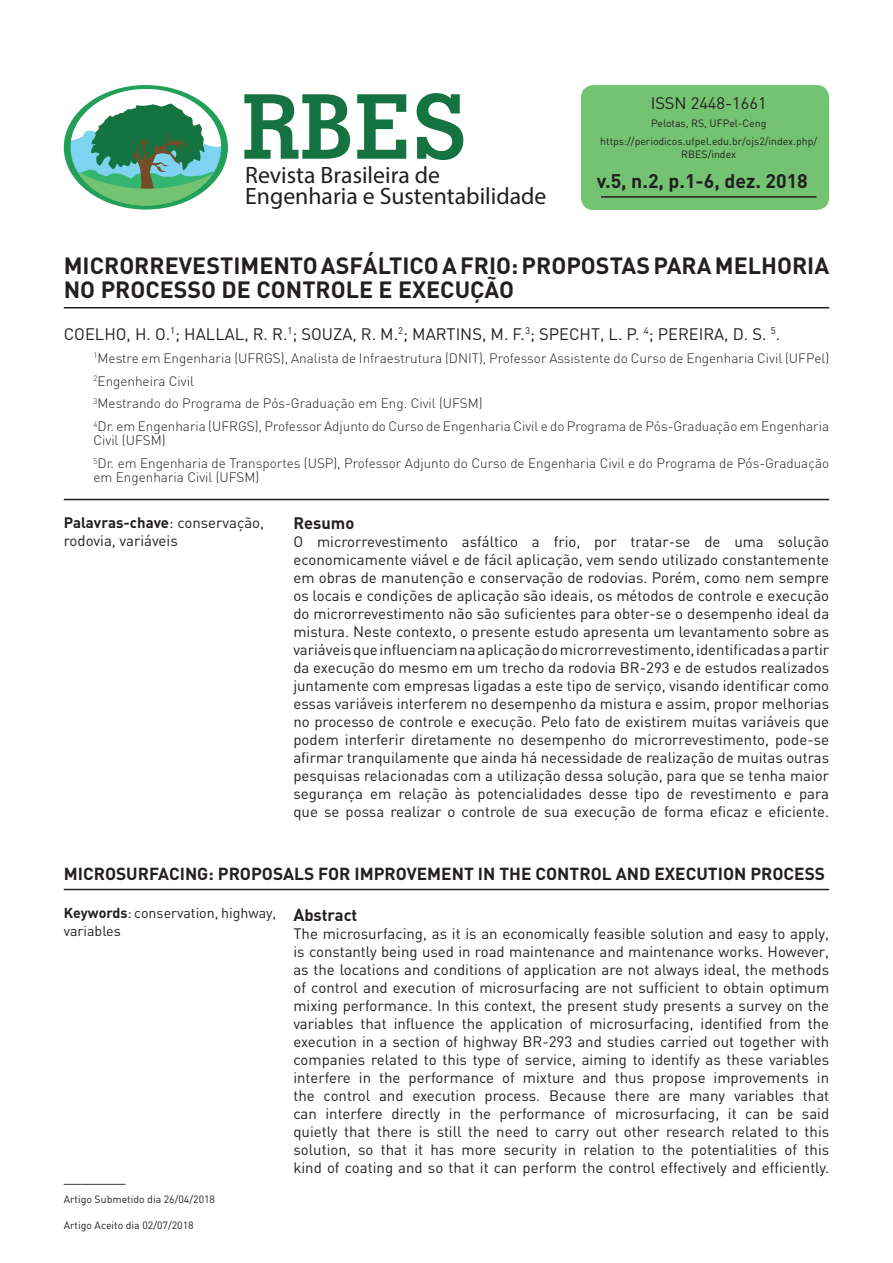
<style>
.page{position:relative;width:893px;height:1263px;background:#fff}
.page>*{position:absolute;margin:0;border:0;box-sizing:border-box;transform-origin:0 0}
.t1{font:700 89.55px "Geometric Slab 703 BT";color:#157341}
.t2{font:23.7px/21.6px "Myriad Pro";color:#231f20}
.t3{font:700 23.25px/24px "DIN";color:#231f20}
.t4{font:700 19.5px "DIN";color:#231f20}
.t5{font:700 17.25px "DIN";color:#231f20}
.t6{font:16.5px "DIN";color:#231f20}
.t7{font:700 16.5px "DIN";color:#231f20}
.t8{font:15px/18px "DIN";color:#231f20;text-align:justify}
.t9{font:14.25px/18px "DIN";color:#231f20}
.t10{font:300 13.5px/22.8px "DIN";color:#231f20}
.t11{font:10.5px/17.7px "DIN";color:#231f20;text-align:center}
.s1{font-weight:700}
.s2{font-size:17.25px}
</style>
<div class="page">
<div style="left:581px;top:85px;width:248px;height:125px;background:#74c372;border-radius:13px"></div>
<div style="left:64px;top:85px;width:164px;height:125px;background:#23a057;border-radius:50%"></div>
<svg style="left:71px;top:89px;width:150px;height:117px"></svg>
<hr style="left:601px;top:196px;width:215px;height:2px;background:#231f20">
<hr style="left:64px;top:307px;width:765px;height:1px;background:#231f20">
<hr style="left:64px;top:499px;width:765px;height:1px;background:#231f20">
<hr style="left:64px;top:889px;width:765px;height:1px;background:#231f20">
<h1 class="t1" style="left:242px;top:72px;width:226px">RBES</h1>
<p class="t6" style="left:651px;top:93px;width:117px">ISSN 2448-1661</p>
<p class="t11" style="left:600px;top:114px;width:218px">Pelotas, RS, UFPel-Ceng https://periodicos.ufpel.edu.br/ojs2/index.php/</p>
<p class="t11" style="left:681px;top:145px;width:56px">RBES/index</p>
<h3 class="t4" style="left:597px;top:168px;width:213px">v.5, n.2, p.1-6, dez. 2018</h3>
<h2 class="t2" style="left:245px;top:164px;width:303px">Revista Brasileira de<br>Engenharia e Sustentabilidade</h2>
<h3 class="t3" style="left:64px;top:253px;width:767px">MICRORREVESTIMENTO ASFÁLTICO A FRIO: PROPOSTAS PARA MELHORIA<br>NO PROCESSO DE CONTROLE E EXECUÇÃO</h3>
<p class="t6" style="left:64px;top:324px;width:718px">COELHO, H. O.<sup>1</sup>; HALLAL, R. R.<sup>1</sup>; SOUZA, R. M.<sup>2</sup>; MARTINS, M. F.<sup>3</sup>; SPECHT, L. P. <sup>4</sup>; PEREIRA, D. S. <sup>5</sup>.</p>
<p class="t10" style="left:94px;top:346px;width:737px"><sup>1</sup>Mestre em Engenharia (UFRGS), Analista de Infraestrutura (DNIT), Professor Assistente do Curso de Engenharia Civil (UFPel)<br><sup>2</sup>Engenheira Civil<br><sup>3</sup>Mestrando do Programa de Pós-Graduação em Eng. Civil (UFSM)<br><sup>4</sup>Dr. em Engenharia (UFRGS), Professor Adjunto do Curso de Engenharia Civil e do Programa de Pós-Graduação em Engenharia</p>
<p class="t10" style="left:94px;top:429px;width:737px">Civil (UFSM)<br><sup>5</sup>Dr. em Engenharia de Transportes (USP), Professor Adjunto do Curso de Engenharia Civil e do Programa de Pós-Graduação</p>
<p class="t10" style="left:94px;top:466px;width:167px">em Engenharia Civil (UFSM)</p>
<p class="t7" style="left:293px;top:512px;width:62px">Resumo</p>
<p class="t8" style="left:293px;top:532px;width:537px">O microrrevestimento asfáltico a frio, por tratar-se de uma solução economicamente viável e de fácil aplicação, vem sendo utilizado constantemente em obras de manutenção e conservação de rodovias. Porém, como nem sempre os locais e condições de aplicação são ideais, os métodos de controle e execução do microrrevestimento não são suficientes para obter-se o desempenho ideal da mistura. Neste contexto, o presente estudo apresenta um levantamento sobre as variáveis que influenciam na aplicação do microrrevestimento, identificadas a partir da execução do mesmo em um trecho da rodovia BR-293 e de estudos realizados juntamente com empresas ligadas a este tipo de serviço, visando identificar como essas variáveis interferem no desempenho da mistura e assim, propor melhorias no processo de controle e execução. Pelo fato de existirem muitas variáveis que podem interferir diretamente no desempenho do microrrevestimento, pode-se afirmar tranquilamente que ainda há necessidade de realização de muitas outras pesquisas relacionadas com a utilização dessa solução, para que se tenha maior segurança em relação às potencialidades desse tipo de revestimento e para que se possa realizar o controle de sua execução de forma eficaz e eficiente.</p>
<p class="t8" style="left:64px;top:513px;width:202px"><span class="s1">Palavras-chave</span>: conservação, rodovia, variáveis</p>
<p class="t5" style="left:64px;top:863px;width:763px">MICROSURFACING: PROPOSALS FOR IMPROVEMENT IN THE CONTROL AND EXECUTION PROCESS</p>
<p class="t9" style="left:64px;top:904px;width:214px"><span class="s1">Keywords</span>: conservation, highway, variables</p>
<p class="t6" style="left:64px;top:1166px;width:64px">_______</p>
<p class="t11" style="left:64px;top:1190px;width:153px">Artigo Submetido dia 26/04/2018</p>
<p class="t11" style="left:64px;top:1216px;width:131px">Artigo Aceito dia 02/07/2018</p>
<p class="t7" style="left:293px;top:904px;width:66px"><span class="s2">A</span>bstract</p>
<p class="t8" style="left:293px;top:924px;width:537px">The microsurfacing, as it is an economically feasible solution and easy to apply, is constantly being used in road maintenance and maintenance works. However, as the locations and conditions of application are not always ideal, the methods of control and execution of microsurfacing are not sufficient to obtain optimum mixing performance. In this context, the present study presents a survey on the variables that influence the application of microsurfacing, identified from the execution in a section of highway BR-293 and studies carried out together with companies related to this type of service, aiming to identify as these variables interfere in the performance of mixture and thus propose improvements in the control and execution process. Because there are many variables that can interfere directly in the performance of microsurfacing, it can be said quietly that there is still the need to carry out other research related to this solution, so that it has more security in relation to the potentialities of this kind of coating and so that it can perform the control effectively and efficiently.</p>
</div>
